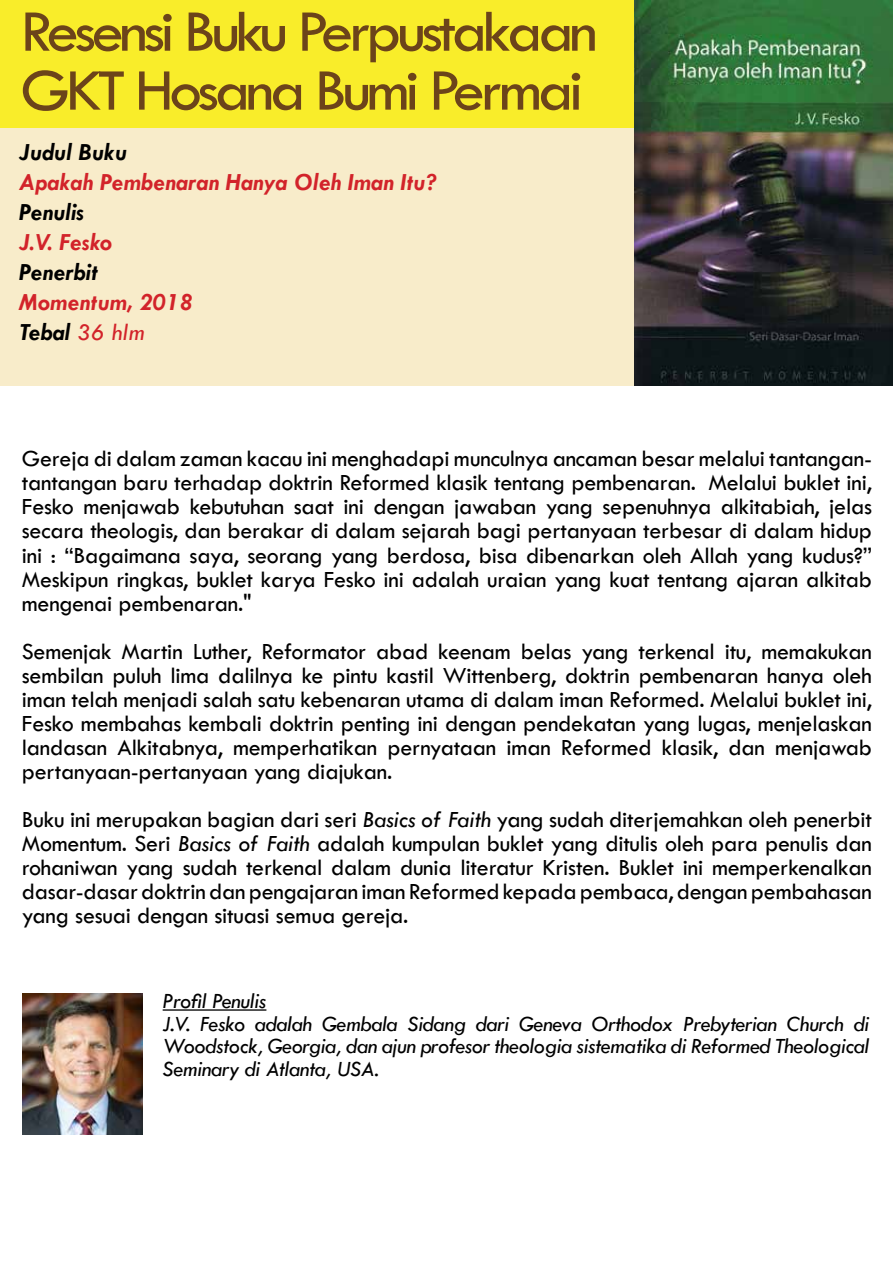
<style>
.page{position:relative;width:893px;height:1263px;background:#fff}
.page>*{position:absolute;margin:0;border:0;box-sizing:border-box;transform-origin:0 0}
.t1{font:61.35px/58.9px "Tw Cen";letter-spacing:-.07em;color:#6c441a;scale:1.06 1}
.t2{font:italic 700 24.9px/30px "Tw Cen";letter-spacing:.01em;color:#d2232a}
.t3{font:italic 700 24.9px "Tw Cen";letter-spacing:.01em;color:#000}
.t4{font:24px/24px "Tw Cen";letter-spacing:-.01em;color:#000;text-align:justify}
.t5{font:italic 22.5px/22.5px "Tw Cen";letter-spacing:-.02em;color:#000}
.s1{color:#000}
.s2{font-weight:400}
.s3{font-style:italic}
</style>
<div class="page">
<div style="left:0;top:2px;width:893px;height:384px;background:#f8ecca"></div>
<div style="left:0;top:0;width:892px;height:127px;background:#f9ed2a"></div>
<img style="left:635px;top:1px;width:258px;height:385px">
<img style="left:22px;top:993px;width:120px;height:141px">
<hr style="left:163px;top:1009px;width:103px;height:2px;background:#000">
<h1 class="t1" style="left:20px;top:2px;width:546px">Resensi Buku Perpustakaan<br>GKT Hosana Bumi Permai</h1>
<p class="t3" style="left:19px;top:137px;width:109px">Judul Buku</p>
<p class="t2" style="left:19px;top:167px;width:420px">Apakah Pembenaran Hanya Oleh Iman Itu?</p>
<p class="t3" style="left:19px;top:197px;width:66px">Penulis</p>
<p class="t2" style="left:19px;top:227px;width:94px">J.V. Fesko</p>
<p class="t3" style="left:19px;top:257px;width:80px">Penerbit</p>
<p class="t2" style="left:19px;top:287px;width:175px">Momentum, 2018<br><span class="s1">Tebal</span> <span class="s2">36 hlm</span></p>
<p class="t4" style="left:22px;top:447px;width:852px">Gereja di dalam zaman kacau ini menghadapi munculnya ancaman besar melalui tantangan&shy;tantangan baru terhadap doktrin Reformed klasik tentang pembenaran. Melalui buklet ini, Fesko menjawab kebutuhan saat ini dengan jawaban yang sepenuhnya alkitabiah, jelas secara theologis, dan berakar di dalam sejarah bagi pertanyaan terbesar di dalam hidup ini : “Bagaimana saya, seorang yang berdosa, bisa dibenarkan oleh Allah yang kudus?” Meskipun ringkas, buklet karya Fesko ini adalah uraian yang kuat tentang ajaran alkitab mengenai pembenaran."</p>
<p class="t4" style="left:22px;top:639px;width:852px">Semenjak Martin Luther, Reformator abad keenam belas yang terkenal itu, memakukan sembilan puluh lima dalilnya ke pintu kastil Wittenberg, doktrin pembenaran hanya oleh iman telah menjadi salah satu kebenaran utama di dalam iman Reformed. Melalui buklet ini, Fesko membahas kembali doktrin penting ini dengan pendekatan yang lugas, menjelaskan landasan Alkitabnya, memperhatikan pernyataan iman Reformed klasik, dan menjawab pertanyaan-pertanyaan yang diajukan.</p>
<p class="t4" style="left:22px;top:807px;width:852px">Buku ini merupakan bagian dari seri <span class="s3">Basics of Faith</span> yang sudah diterjemahkan oleh penerbit Momentum. Seri <span class="s3">Basics of Faith</span> adalah kumpulan buklet yang ditulis oleh para penulis dan rohaniwan yang sudah terkenal dalam dunia literatur Kristen. Buklet ini memperkenalkan dasar-dasar doktrin dan pengajaran iman Reformed kepada pembaca, dengan pembahasan yang sesuai dengan situasi semua gereja.</p>
<p class="t5" style="left:163px;top:990px;width:708px">Profil Penulis<br>J.V. Fesko adalah Gembala Sidang dari Geneva Orthodox Prebyterian Church di Woodstock, Georgia, dan ajun profesor theologia sistematika di Reformed Theological Seminary di Atlanta, USA.</p>
</div>
